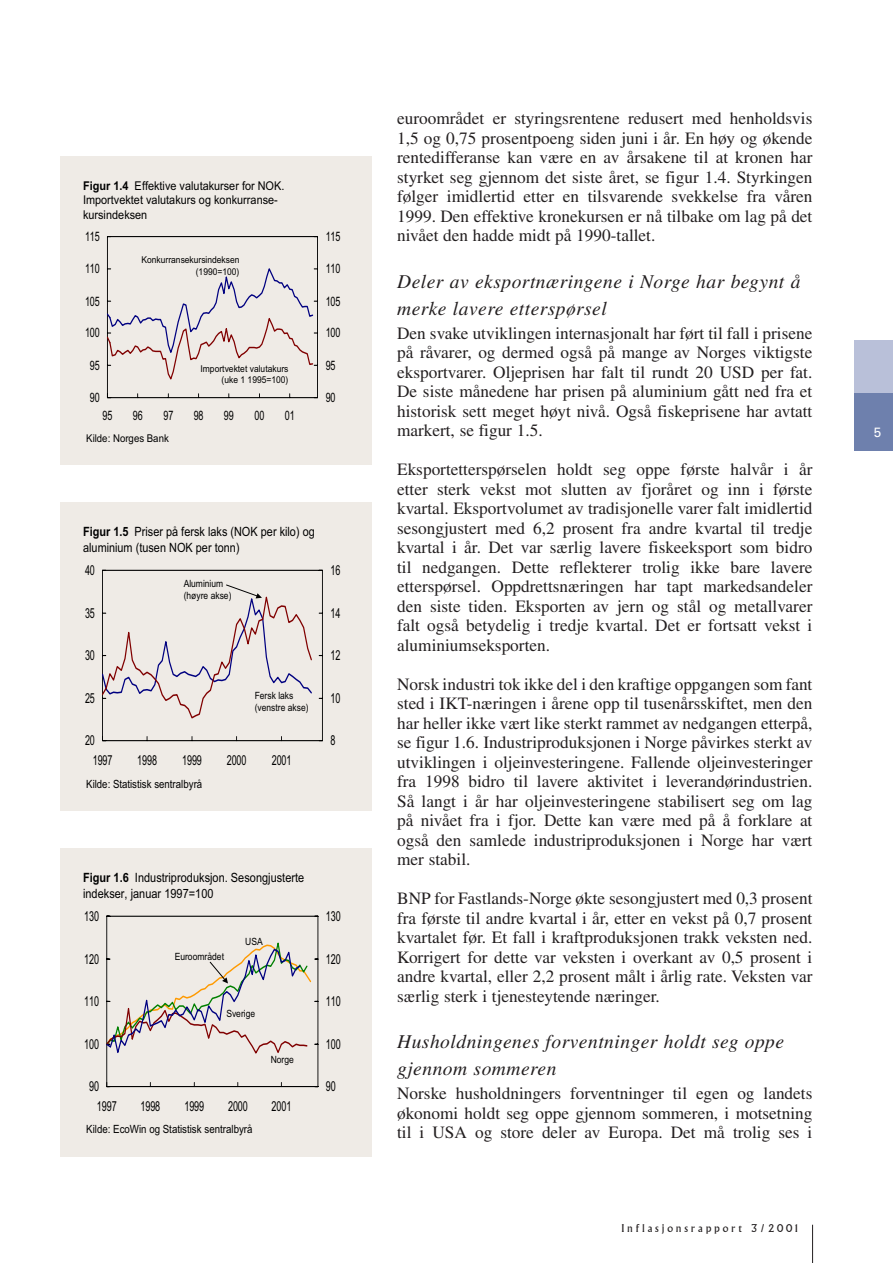
<style>
.page{position:relative;width:893px;height:1263px;background:#fff}
.page>*{position:absolute;margin:0;border:0;box-sizing:border-box;transform-origin:0 0}
.t1{font:italic 19.5px/27px "Times";letter-spacing:.025em;color:#231f20}
.t2{font:17.25px/19.5px "Times";color:#231f20;text-align:justify}
.t3{font:13.8px "Arial Narrow";letter-spacing:-.015em;color:#000;scale:.81 1}
.t4{font:13.8px "Arial Narrow";letter-spacing:-.015em;color:#000;scale:.8 1}
.t5{font:13.5px "Univers";color:#fff}
.t6{font:13.05px "Arial Narrow";letter-spacing:-.005em;color:#000;scale:.85 1}
.t7{font:12.75px/15.3px "Arial Narrow";color:#000;scale:1.04 1}
.t8{font:12.75px/15.3px "Arial Narrow";color:#000;scale:1.05 1}
.t9{font:12.15px/14.5px "Arial Narrow";color:#000;scale:1.1 1}
.t10{font:11.4px "Arial Narrow";color:#000;scale:1.05 1}
.t11{font:11.4px "Arial Narrow";color:#000;scale:1.04 1}
.t12{font:10.65px "Arial Narrow";color:#000;scale:1.1 1}
.t13{font:10.5px "Albertus";letter-spacing:.27em;color:#231f20}
.t14{font:9.9px/11.9px "Arial Narrow";color:#000;scale:1.04 1}
.t15{font:9.9px "Arial Narrow";color:#000;scale:1.05 1}
.t16{font:9.45px/11.2px "Arial Narrow";color:#000;text-align:right;scale:1.1 1}
.s1{font-weight:700}
</style>
<div class="page">
<div style="left:854px;top:340px;width:38px;height:111px;background:#b9c0d9"></div>
<div style="left:854px;top:393px;width:38px;height:58px;background:#6e80ad"></div>
<hr style="left:812px;top:1225px;width:1px;height:38px;background:#231f20">
<div style="left:61px;top:156px;width:310px;height:309px;background:#efebe6"></div>
<svg style="left:107px;top:236px;width:211px;height:162px"></svg>
<div style="left:61px;top:848px;width:310px;height:309px;background:#efebe6"></div>
<hr style="left:318px;top:916px;width:1px;height:171px;background:#000">
<svg style="left:106px;top:916px;width:212px;height:171px"></svg>
<div style="left:61px;top:502px;width:310px;height:309px;background:#efebe6"></div>
<svg style="left:102px;top:570px;width:221px;height:171px"></svg>
<p class="t9" style="left:83px;top:180px;width:185px"><span class="s1">Figur 1.4</span> Effektive valutakurser for NOK.<br>Importvektet valutakurs og konkurranse&shy;kursindeksen</p>
<p class="t6" style="left:85px;top:232px;width:19px">115</p>
<p class="t6" style="left:85px;top:264px;width:19px">110</p>
<p class="t6" style="left:85px;top:296px;width:19px">105</p>
<p class="t6" style="left:85px;top:328px;width:19px">100</p>
<p class="t6" style="left:90px;top:360px;width:13px">95</p>
<p class="t6" style="left:90px;top:393px;width:13px">90</p>
<p class="t16" style="left:141px;top:255px;width:91px">Konkurransekursindeksen (1990=100)</p>
<p class="t16" style="left:200px;top:364px;width:81px">Importvektet valutakurs (uke 1 1995=100)</p>
<p class="t6" style="left:103px;top:411px;width:13px">95</p>
<p class="t6" style="left:133px;top:411px;width:13px">96</p>
<p class="t6" style="left:163px;top:411px;width:13px">97</p>
<p class="t6" style="left:194px;top:411px;width:13px">98</p>
<p class="t6" style="left:224px;top:411px;width:13px">99</p>
<p class="t6" style="left:254px;top:411px;width:13px">00</p>
<p class="t6" style="left:285px;top:411px;width:13px">01</p>
<p class="t12" style="left:86px;top:434px;width:77px">Kilde: Norges Bank</p>
<p class="t6" style="left:326px;top:232px;width:19px">115</p>
<p class="t6" style="left:326px;top:264px;width:19px">110</p>
<p class="t6" style="left:326px;top:296px;width:19px">105</p>
<p class="t6" style="left:326px;top:328px;width:19px">100</p>
<p class="t6" style="left:326px;top:360px;width:13px">95</p>
<p class="t6" style="left:326px;top:393px;width:13px">90</p>
<p class="t7" style="left:83px;top:526px;width:224px"><span class="s1">Figur 1.5</span> Priser på fersk laks (NOK per kilo) og aluminium (tusen NOK per tonn)</p>
<p class="t4" style="left:85px;top:565px;width:14px">40</p>
<p class="t4" style="left:85px;top:608px;width:14px">35</p>
<p class="t4" style="left:85px;top:650px;width:14px">30</p>
<p class="t4" style="left:85px;top:693px;width:14px">25</p>
<p class="t4" style="left:85px;top:735px;width:14px">20</p>
<p class="t14" style="left:184px;top:578px;width:47px">Aluminium (høyre akse)</p>
<p class="t14" style="left:255px;top:690px;width:53px">Fersk laks (venstre akse)</p>
<p class="t4" style="left:93px;top:755px;width:26px">1997</p>
<p class="t4" style="left:137px;top:755px;width:26px">1998</p>
<p class="t4" style="left:182px;top:755px;width:26px">1999</p>
<p class="t4" style="left:227px;top:755px;width:26px">2000</p>
<p class="t4" style="left:272px;top:755px;width:26px">2001</p>
<p class="t11" style="left:86px;top:779px;width:113px">Kilde: Statistisk sentralbyrå</p>
<p class="t4" style="left:330px;top:565px;width:14px">16</p>
<p class="t4" style="left:330px;top:608px;width:14px">14</p>
<p class="t4" style="left:330px;top:650px;width:14px">12</p>
<p class="t4" style="left:330px;top:693px;width:14px">10</p>
<p class="t4" style="left:330px;top:735px;width:8px">8</p>
<p class="t8" style="left:83px;top:871px;width:212px"><span class="s1">Figur 1.6</span> Industriproduksjon. Sesongjusterte indekser, januar 1997=100</p>
<p class="t3" style="left:84px;top:911px;width:20px">130</p>
<p class="t3" style="left:84px;top:954px;width:20px">120</p>
<p class="t3" style="left:84px;top:996px;width:20px">110</p>
<p class="t3" style="left:84px;top:1039px;width:20px">100</p>
<p class="t3" style="left:89px;top:1081px;width:14px">90</p>
<p class="t15" style="left:175px;top:952px;width:48px">Euroområdet</p>
<p class="t15" style="left:245px;top:938px;width:18px">USA</p>
<p class="t15" style="left:226px;top:1010px;width:29px">Sverige</p>
<p class="t15" style="left:271px;top:1056px;width:24px">Norge</p>
<p class="t3" style="left:97px;top:1101px;width:26px">1997</p>
<p class="t3" style="left:140px;top:1101px;width:26px">1998</p>
<p class="t3" style="left:184px;top:1101px;width:26px">1999</p>
<p class="t3" style="left:228px;top:1101px;width:26px">2000</p>
<p class="t3" style="left:271px;top:1101px;width:26px">2001</p>
<p class="t10" style="left:86px;top:1125px;width:160px">Kilde: EcoWin og Statistisk sentralbyrå</p>
<p class="t3" style="left:326px;top:911px;width:20px">130</p>
<p class="t3" style="left:326px;top:954px;width:20px">120</p>
<p class="t3" style="left:326px;top:996px;width:20px">110</p>
<p class="t3" style="left:326px;top:1039px;width:20px">100</p>
<p class="t3" style="left:326px;top:1081px;width:14px">90</p>
<p class="t2" style="left:397px;top:110px;width:417px">euroområdet er styringsrentene redusert med henholdsvis 1,5 og 0,75 prosentpoeng siden juni i år. En høy og økende rentedifferanse kan være en av årsakene til at kronen har styrket seg gjennom det siste året, se figur 1.4. Styrkingen følger imidlertid etter en tilsvarende svekkelse fra våren 1999. Den effektive kronekursen er nå tilbake om lag på det nivået den hadde midt på 1990-tallet.</p>
<p class="t1" style="left:397px;top:269px;width:405px">Deler av eksportnæringene i Norge har begynt å merke lavere etterspørsel</p>
<p class="t2" style="left:397px;top:325px;width:417px">Den svake utviklingen internasjonalt har ført til fall i prisene på råvarer, og dermed også på mange av Norges viktigste eksportvarer. Oljeprisen har falt til rundt 20 USD per fat.<br>De siste månedene har prisen på aluminium gått ned fra et historisk sett meget høyt nivå. Også fiskeprisene har avtatt markert, se figur 1.5.</p>
<p class="t2" style="left:397px;top:461px;width:417px">Eksportetterspørselen holdt seg oppe første halvår i år etter sterk vekst mot slutten av fjoråret og inn i første kvartal. Eksportvolumet av tradisjonelle varer falt imidlertid sesongjustert med 6,2 prosent fra andre kvartal til tredje kvartal i år. Det var særlig lavere fiskeeksport som bidro til nedgangen. Dette reflekterer trolig ikke bare lavere etterspørsel. Oppdrettsnæringen har tapt markedsandeler den siste tiden. Eksporten av jern og stål og metallvarer falt også betydelig i tredje kvartal. Det er fortsatt vekst i aluminiumseksporten.</p>
<p class="t2" style="left:397px;top:676px;width:417px">Norsk industri tok ikke del i den kraftige oppgangen som fant sted i IKT-næringen i årene opp til tusenårsskiftet, men den har heller ikke vært like sterkt rammet av nedgangen etterpå, se figur 1.6. Industriproduksjonen i Norge påvirkes sterkt av utviklingen i oljeinvesteringene. Fallende oljeinvesteringer fra 1998 bidro til lavere aktivitet i leverandørindustrien.<br>Så langt i år har oljeinvesteringene stabilisert seg om lag på nivået fra i fjor. Dette kan være med på å forklare at også den samlede industriproduksjonen i Norge har vært mer stabil.</p>
<p class="t2" style="left:397px;top:890px;width:417px">BNP for Fastlands-Norge økte sesongjustert med 0,3 prosent fra første til andre kvartal i år, etter en vekst på 0,7 prosent kvartalet før. Et fall i kraftproduksjonen trakk veksten ned.<br>Korrigert for dette var veksten i overkant av 0,5 prosent i andre kvartal, eller 2,2 prosent målt i årlig rate. Veksten var særlig sterk i tjenesteytende næringer.</p>
<p class="t1" style="left:397px;top:1030px;width:388px">Husholdningenes forventninger holdt seg oppe gjennom sommeren</p>
<p class="t2" style="left:397px;top:1085px;width:417px">Norske husholdningers forventninger til egen og landets økonomi holdt seg oppe gjennom sommeren, i motsetning til i USA og store deler av Europa. Det må trolig ses i</p>
<p class="t13" style="left:621px;top:1224px;width:178px">Inflasjonsrapport 3/2001</p>
<p class="t5" style="left:873px;top:427px;width:9px">5</p>
</div>
